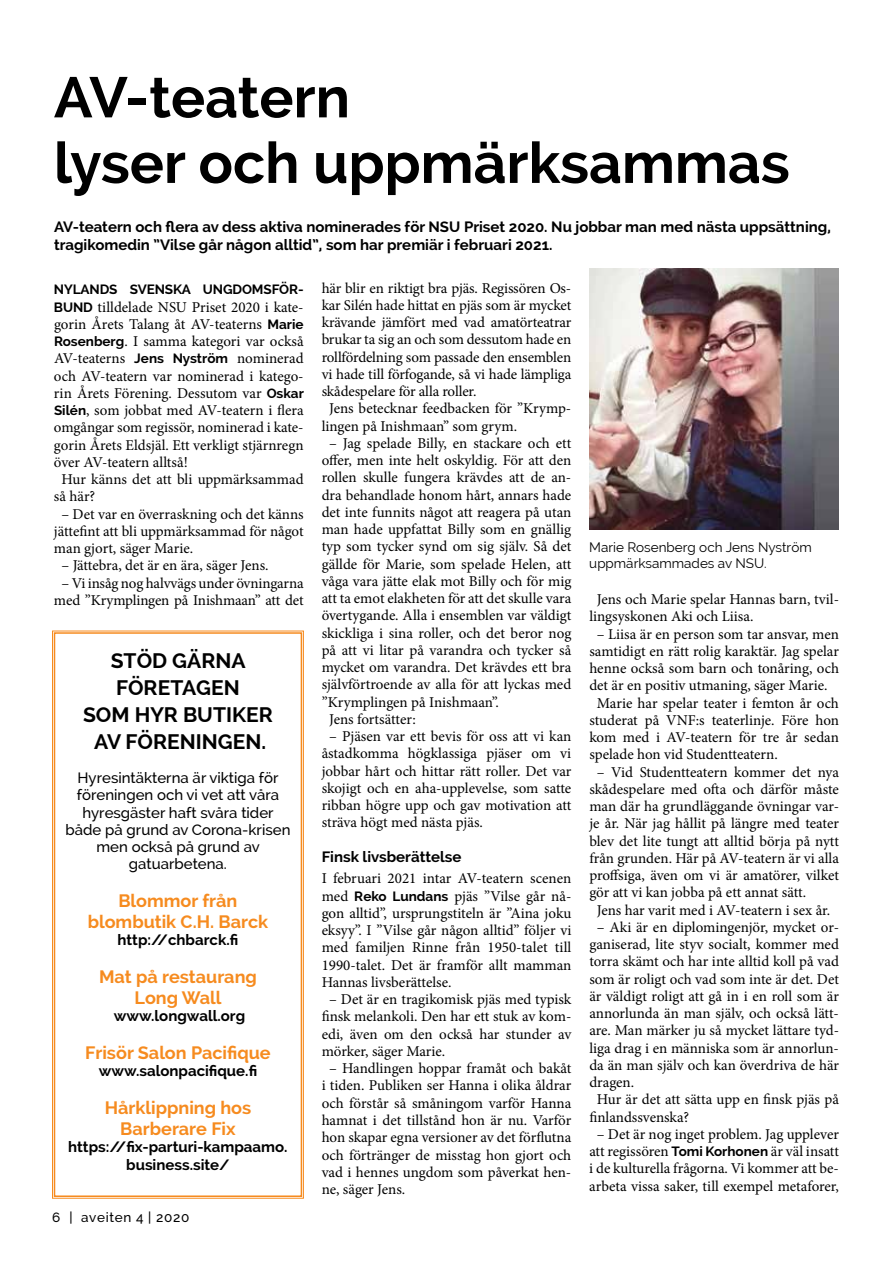
<style>
.page{position:relative;width:893px;height:1263px;background:#fff}
.page>*{position:absolute;margin:0;border:0;box-sizing:border-box;transform-origin:0 0}
.t1{font:700 57px/65.6px "Raleway";color:#000}
.t2{font:700 21px/27px "Raleway";color:#000;text-align:center}
.t3{font:700 18px/20.7px "Raleway";color:#f68b1f;text-align:center}
.t4{font:15px/17.2px "Minion Pro";letter-spacing:-.005em;color:#000;text-align:justify}
.t5{font:700 15px/18px "Raleway";color:#000}
.t6{font:500 15px/17.2px "Raleway";color:#000;text-align:center}
.t7{font:13.5px/16.2px "Raleway";color:#000}
.t8{font:700 13.5px "Raleway";letter-spacing:-.01em;color:#000}
.t9{font:500 13.5px "Raleway";letter-spacing:.05em;color:#000}
.s1{font-family:"Raleway";font-weight:700;font-size:13.5px}
</style>
<div class="page">
<svg style="left:52px;top:630px;width:252px;height:569px"></svg>
<div style="left:54px;top:632px;width:248px;height:565px;border:2px solid #f68b1f"></div>
<img style="left:589px;top:269px;width:250px;height:260px">
<h1 class="t1" style="left:54px;top:65px;width:737px">AV-teatern<br>lyser och uppmärksammas</h1>
<p class="t5" style="left:54px;top:218px;width:778px">AV-teatern och flera av dess aktiva nominerades för NSU Priset 2020. Nu jobbar man med nästa uppsättning, tragikomedin ”Vilse går någon alltid”, som har premiär i februari 2021.</p>
<p class="t8" style="left:54px;top:282px;width:251px">NYLANDS SVENSKA UNGDOMSFÖR-</p>
<p class="t4" style="left:54px;top:298px;width:251px"><span class="s1">BUND</span> tilldelade NSU Priset 2020 i kate-</p>
<p class="t4" style="left:54px;top:316px;width:251px">gorin Årets Talang åt AV-teaterns <span class="s1">Marie</span></p>
<p class="t4" style="left:54px;top:333px;width:251px"><span class="s1">Rosenberg</span>. I samma kategori var också</p>
<p class="t4" style="left:54px;top:350px;width:251px">AV-teaterns <span class="s1">Jens Nyström</span> nominerad</p>
<p class="t4" style="left:54px;top:367px;width:251px">och AV-teatern var nominerad i katego-</p>
<p class="t4" style="left:54px;top:385px;width:251px">rin Årets Förening. Dessutom var <span class="s1">Oskar</span></p>
<p class="t4" style="left:54px;top:402px;width:251px"><span class="s1">Silén</span>, som jobbat med AV-teatern i flera</p>
<p class="t4" style="left:54px;top:419px;width:251px">omgångar som regissör, nominerad i kate-</p>
<p class="t4" style="left:54px;top:436px;width:251px">gorin Årets Eldsjäl. Ett verkligt stjärnregn</p>
<p class="t4" style="left:54px;top:454px;width:135px">över AV-teatern alltså!</p>
<p class="t4" style="left:61px;top:471px;width:244px">Hur känns det att bli uppmärksammad</p>
<p class="t4" style="left:54px;top:488px;width:43px">så här?</p>
<p class="t4" style="left:54px;top:505px;width:251px;text-indent:8px">– Det var en överraskning och det känns jättefint att bli uppmärksammad för något man gjort, säger Marie.</p>
<p class="t4" style="left:61px;top:557px;width:209px">– Jättebra, det är en ära, säger Jens.</p>
<p class="t4" style="left:54px;top:574px;width:251px;text-align:center">– Vi insåg nog halvvägs under övningarna med ”Krymplingen på Inishmaan” att det</p>
<h2 class="t2" style="left:83px;top:647px;width:191px">STÖD GÄRNA<br>FÖRETAGEN<br>SOM HYR BUTIKER<br>AV FÖRENINGEN.</h2>
<p class="t6" style="left:65px;top:769px;width:227px">Hyresintäkterna är viktiga för föreningen och vi vet att våra hyresgäster haft svåra tider både på grund av Corona-krisen men också på grund av gatuarbetena.</p>
<p class="t3" style="left:88px;top:891px;width:182px">Blommor från blombutik C.H. Barck</p>
<p class="t5" style="left:118px;top:931px;width:122px">http://chbarck.fi</p>
<p class="t3" style="left:99px;top:966px;width:159px">Mat på restaurang<br>Long Wall</p>
<p class="t5" style="left:114px;top:1007px;width:133px">www.longwall.org</p>
<p class="t3" style="left:85px;top:1042px;width:187px">Frisör Salon Pacifique</p>
<p class="t5" style="left:99px;top:1062px;width:160px">www.salonpacifique.fi</p>
<p class="t3" style="left:105px;top:1098px;width:148px">Hårklippning hos<br>Barberare Fix</p>
<p class="t5" style="left:68px;top:1138px;width:221px;line-height:17.2px;text-align:center">https://fix-parturi-kampaamo. business.site/</p>
<p class="t9" style="left:52px;top:1209px;width:139px">6 | aveiten 4 | 2020</p>
<p class="t4" style="left:322px;top:279px;width:251px">här blir en riktigt bra pjäs. Regissören Os-</p>
<p class="t4" style="left:322px;top:297px;width:251px">kar Silén hade hittat en pjäs som är mycket</p>
<p class="t4" style="left:322px;top:314px;width:251px">krävande jämfört med vad amatörteatrar</p>
<p class="t4" style="left:322px;top:331px;width:251px">brukar ta sig an och som dessutom hade en</p>
<p class="t4" style="left:322px;top:348px;width:251px">rollfördelning som passade den ensemblen</p>
<p class="t4" style="left:322px;top:366px;width:251px">vi hade till förfogande, så vi hade lämpliga</p>
<p class="t4" style="left:322px;top:383px;width:156px">skådespelare för alla roller.</p>
<p class="t4" style="left:329px;top:400px;width:244px">Jens betecknar feedbacken för ”Krymp-</p>
<p class="t4" style="left:322px;top:417px;width:197px">lingen på Inishmaan” som grym.</p>
<p class="t4" style="left:329px;top:435px;width:244px">– Jag spelade Billy, en stackare och ett</p>
<p class="t4" style="left:322px;top:452px;width:251px">offer, men inte helt oskyldig. För att den</p>
<p class="t4" style="left:322px;top:469px;width:251px">rollen skulle fungera krävdes att de an-</p>
<p class="t4" style="left:322px;top:486px;width:251px">dra behandlade honom hårt, annars hade</p>
<p class="t4" style="left:322px;top:504px;width:251px">det inte funnits något att reagera på utan</p>
<p class="t4" style="left:322px;top:521px;width:251px">man hade uppfattat Billy som en gnällig</p>
<p class="t4" style="left:322px;top:538px;width:251px">typ som tycker synd om sig själv. Så det</p>
<p class="t4" style="left:322px;top:555px;width:251px">gällde för Marie, som spelade Helen, att</p>
<p class="t4" style="left:322px;top:573px;width:251px">våga vara jätte elak mot Billy och för mig</p>
<p class="t4" style="left:322px;top:590px;width:251px">att ta emot elakheten för att det skulle vara</p>
<p class="t4" style="left:322px;top:607px;width:251px">övertygande. Alla i ensemblen var väldigt</p>
<p class="t4" style="left:322px;top:624px;width:251px">skickliga i sina roller, och det beror nog</p>
<p class="t4" style="left:322px;top:642px;width:251px">på att vi litar på varandra och tycker så</p>
<p class="t4" style="left:322px;top:659px;width:251px">mycket om varandra. Det krävdes ett bra</p>
<p class="t4" style="left:322px;top:676px;width:251px">självförtroende av alla för att lyckas med</p>
<p class="t4" style="left:322px;top:693px;width:179px">”Krymplingen på Inishmaan”.</p>
<p class="t4" style="left:329px;top:711px;width:88px">Jens fortsätter:</p>
<p class="t4" style="left:322px;top:728px;width:251px;text-indent:8px">– Pjäsen var ett bevis för oss att vi kan åstadkomma högklassiga pjäser om vi jobbar hårt och hittar rätt roller. Det var skojigt och en aha-upplevelse, som satte ribban högre upp och gav motivation att sträva högt med nästa pjäs.</p>
<p class="t5" style="left:322px;top:848px;width:141px">Finsk livsberättelse</p>
<p class="t4" style="left:322px;top:870px;width:251px">I februari 2021 intar AV-teatern scenen med <span class="s1">Reko Lundans</span> pjäs ”Vilse går nå&shy;gon alltid”, ursprungstiteln är ”Aina joku eksyy”. I ”Vilse går någon alltid” följer vi med familjen Rinne från 1950-talet till 1990-talet. Det är framför allt mamman Hannas livsberättelse.</p>
<p class="t4" style="left:322px;top:991px;width:251px;text-indent:8px">– Det är en tragikomisk pjäs med typisk finsk melankoli. Den har ett stuk av kom&shy;edi, även om den också har stunder av mörker, säger Marie.</p>
<p class="t4" style="left:322px;top:1060px;width:251px;text-indent:8px">– Handlingen hoppar framåt och bakåt i tiden. Publiken ser Hanna i olika åldrar och förstår så småningom varför Hanna hamnat i det tillstånd hon är nu. Varför hon skapar egna versioner av det förflutna och förtränger de misstag hon gjort och vad i hennes ungdom som påverkat hen&shy;ne, säger Jens.</p>
<p class="t7" style="left:589px;top:539px;width:224px">Marie Rosenberg och Jens Nyström uppmärksammades av NSU.</p>
<p class="t4" style="left:589px;top:591px;width:251px;text-indent:8px">Jens och Marie spelar Hannas barn, tvil&shy;lingsyskonen Aki och Liisa.</p>
<p class="t4" style="left:597px;top:625px;width:244px">– Liisa är en person som tar ansvar, men</p>
<p class="t4" style="left:589px;top:642px;width:251px">samtidigt en rätt rolig karaktär. Jag spelar</p>
<p class="t4" style="left:589px;top:660px;width:251px">henne också som barn och tonåring, och</p>
<p class="t4" style="left:589px;top:677px;width:240px">det är en positiv utmaning, säger Marie.</p>
<p class="t4" style="left:597px;top:694px;width:244px">Marie har spelar teater i femton år och</p>
<p class="t4" style="left:589px;top:711px;width:251px">studerat på VNF:s teaterlinje. Före hon</p>
<p class="t4" style="left:589px;top:729px;width:251px">kom med i AV-teatern för tre år sedan</p>
<p class="t4" style="left:589px;top:746px;width:190px">spelade hon vid Studentteatern.</p>
<p class="t4" style="left:597px;top:763px;width:244px">– Vid Studentteatern kommer det nya</p>
<p class="t4" style="left:589px;top:780px;width:251px">skådespelare med ofta och därför måste</p>
<p class="t4" style="left:589px;top:798px;width:251px">man där ha grundläggande övningar var-</p>
<p class="t4" style="left:589px;top:815px;width:251px">je år. När jag hållit på längre med teater</p>
<p class="t4" style="left:589px;top:832px;width:251px">blev det lite tungt att alltid börja på nytt</p>
<p class="t4" style="left:589px;top:849px;width:251px">från grunden. Här på AV-teatern är vi alla</p>
<p class="t4" style="left:589px;top:867px;width:251px">proffsiga, även om vi är amatörer, vilket</p>
<p class="t4" style="left:589px;top:884px;width:218px">gör att vi kan jobba på ett annat sätt.</p>
<p class="t4" style="left:597px;top:901px;width:235px">Jens har varit med i AV-teatern i sex år.</p>
<p class="t4" style="left:597px;top:918px;width:244px">– Aki är en diplomingenjör, mycket or-</p>
<p class="t4" style="left:589px;top:936px;width:251px">ganiserad, lite styv socialt, kommer med</p>
<p class="t4" style="left:589px;top:953px;width:251px">torra skämt och har inte alltid koll på vad</p>
<p class="t4" style="left:589px;top:970px;width:251px">som är roligt och vad som inte är det. Det</p>
<p class="t4" style="left:589px;top:987px;width:251px">är väldigt roligt att gå in i en roll som är</p>
<p class="t4" style="left:589px;top:1005px;width:251px">annorlunda än man själv, och också lätt-</p>
<p class="t4" style="left:589px;top:1022px;width:251px">are. Man märker ju så mycket lättare tyd-</p>
<p class="t4" style="left:589px;top:1039px;width:251px">liga drag i en människa som är annorlun-</p>
<p class="t4" style="left:589px;top:1056px;width:251px">da än man själv och kan överdriva de här</p>
<p class="t4" style="left:589px;top:1074px;width:46px">dragen.</p>
<p class="t4" style="left:597px;top:1091px;width:244px">Hur är det att sätta upp en finsk pjäs på</p>
<p class="t4" style="left:589px;top:1108px;width:101px">finlandssvenska?</p>
<p class="t4" style="left:589px;top:1125px;width:251px;text-align:center">– Det är nog inget problem. Jag upplever att regissören <span class="s1">Tomi Korhonen</span> är väl insatt i de kulturella frågorna. Vi kommer att be&shy;arbeta vissa saker, till exempel metaforer,</p>
</div>
